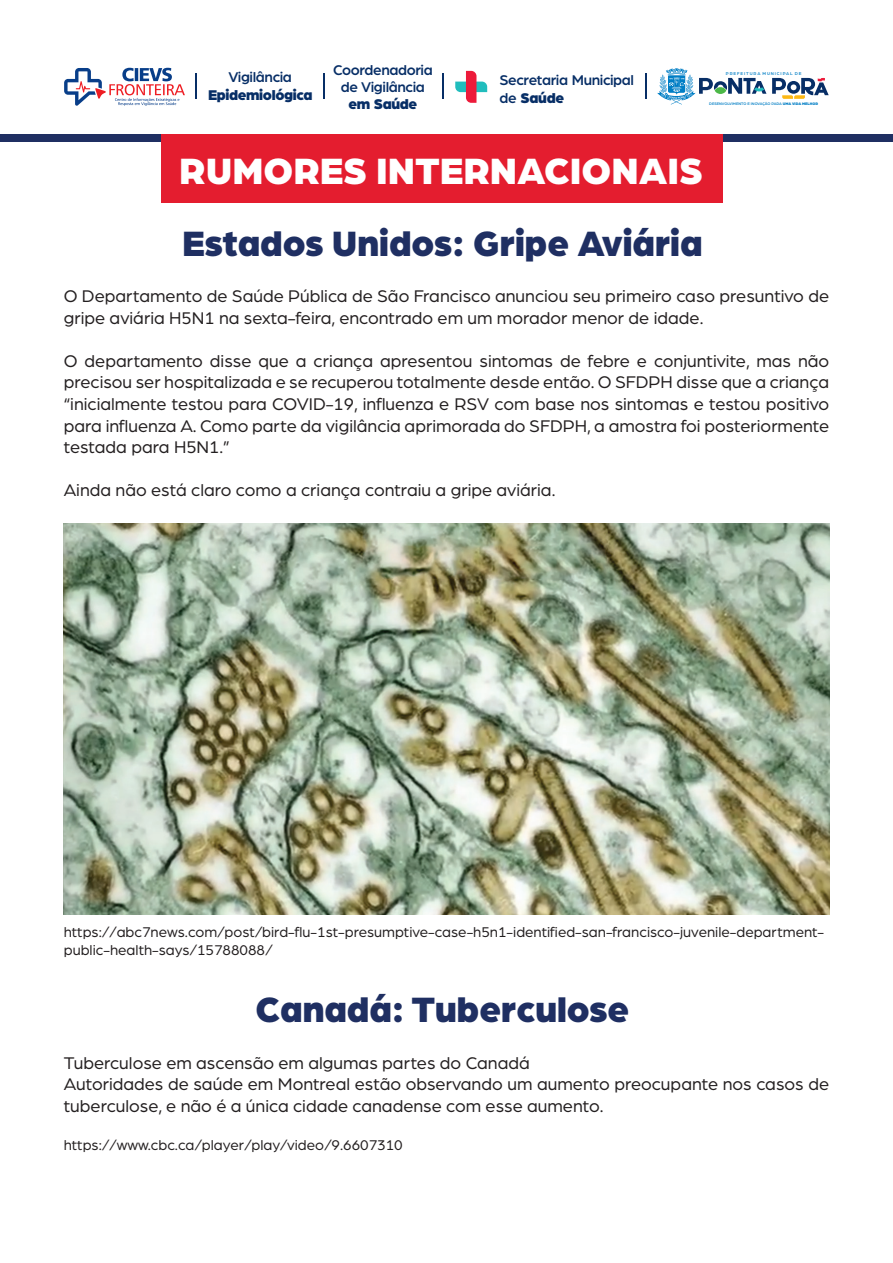
<style>
.page{position:relative;width:893px;height:1263px;background:#fff}
.page>*{position:absolute;margin:0;border:0;box-sizing:border-box;transform-origin:0 0}
.t1{font:900 39px "Arboria";color:#fff}
.t2{font:900 37.5px "Arboria";color:#1f2f62}
.t3{font:18px/21.6px "Arboria";color:#231f20}
.t4{font:15px/18px "Arboria";color:#231f20}
.t5{font:500 15px/17.4px "Arboria";letter-spacing:-.025em;color:#072e66}
.t6{font:900 15px "Arboria";letter-spacing:-.02em;color:#072e66}
.t7{font:500 4.35px "Arboria";letter-spacing:.2em;color:#007ec5}
.t8{font:500 3.9px "Arboria";color:#007ec5}
.s1{font-weight:900}
</style>
<div class="page">
<svg style="left:657px;top:68px;width:109px;height:37px"></svg>
<svg style="left:772px;top:78px;width:57px;height:21px"></svg>
<svg style="left:455px;top:71px;width:32px;height:32px"></svg>
<svg style="left:64px;top:68px;width:121px;height:38px"></svg>
<svg style="left:196px;top:73px;width:1px;height:25px"></svg>
<svg style="left:323px;top:73px;width:1px;height:25px"></svg>
<svg style="left:443px;top:73px;width:1px;height:25px"></svg>
<svg style="left:645px;top:73px;width:1px;height:25px"></svg>
<div style="left:0;top:134px;width:893px;height:7px;background:#1f2f62"></div>
<div style="left:162px;top:134px;width:561px;height:68px;background:#e41d2f"></div>
<img style="left:64px;top:523px;width:765px;height:392px">
<p class="t5" style="left:228px;top:69px;width:65px">Vigilância</p>
<p class="t6" style="left:208px;top:88px;width:106px">Epidemiológica</p>
<p class="t5" style="left:333px;top:62px;width:101px;line-height:16.8px;text-align:center">Coordenadoria de Vigilância</p>
<p class="t6" style="left:349px;top:98px;width:70px">em Saúde</p>
<p class="t5" style="left:499px;top:72px;width:136px">Secretaria Municipal de <span class="s1">Saúde</span></p>
<p class="t7" style="left:726px;top:71px;width:77px">PREFEITURA MUNICIPAL DE</p>
<p class="t8" style="left:709px;top:102px;width:110px">DESENVOLVIMENTO E INOVAÇÃO PARA <span class="s1">UMA VIDA MELHOR</span></p>
<h1 class="t1" style="left:179px;top:142px;width:525px">RUMORES INTERNACIONAIS</h1>
<h2 class="t2" style="left:182px;top:216px;width:522px">Estados Unidos: Gripe Aviária</h2>
<p class="t3" style="left:64px;top:284px;width:767px">O Departamento de Saúde Pública de São Francisco anunciou seu primeiro caso presuntivo de gripe aviária H5N1 na sexta-feira, encontrado em um morador menor de idade.</p>
<p class="t3" style="left:64px;top:349px;width:767px;text-align:justify">O departamento disse que a criança apresentou sintomas de febre e conjuntivite, mas não precisou ser hospitalizada e se recuperou totalmente desde então. O SFDPH disse que a criança “inicialmente testou para COVID-19, influenza e RSV com base nos sintomas e testou positivo para influenza A. Como parte da vigilância aprimorada do SFDPH, a amostra foi posteriormente testada para H5N1.”</p>
<p class="t3" style="left:64px;top:479px;width:493px">Ainda não está claro como a criança contraiu a gripe aviária.</p>
<p class="t4" style="left:64px;top:923px;width:762px">https://abc7news.com/post/bird-flu-1st-presumptive-case-h5n1-identified-san-francisco-juvenile-department&shy;public-health-says/15788088/</p>
<h2 class="t2" style="left:255px;top:983px;width:375px">Canadá: Tuberculose</h2>
<p class="t3" style="left:64px;top:1051px;width:767px">Tuberculose em ascensão em algumas partes do Canadá<br>Autoridades de saúde em Montreal estão observando um aumento preocupante nos casos de tuberculose, e não é a única cidade canadense com esse aumento.</p>
<p class="t4" style="left:64px;top:1135px;width:341px">https://www.cbc.ca/player/play/video/9.6607310</p>
</div>
